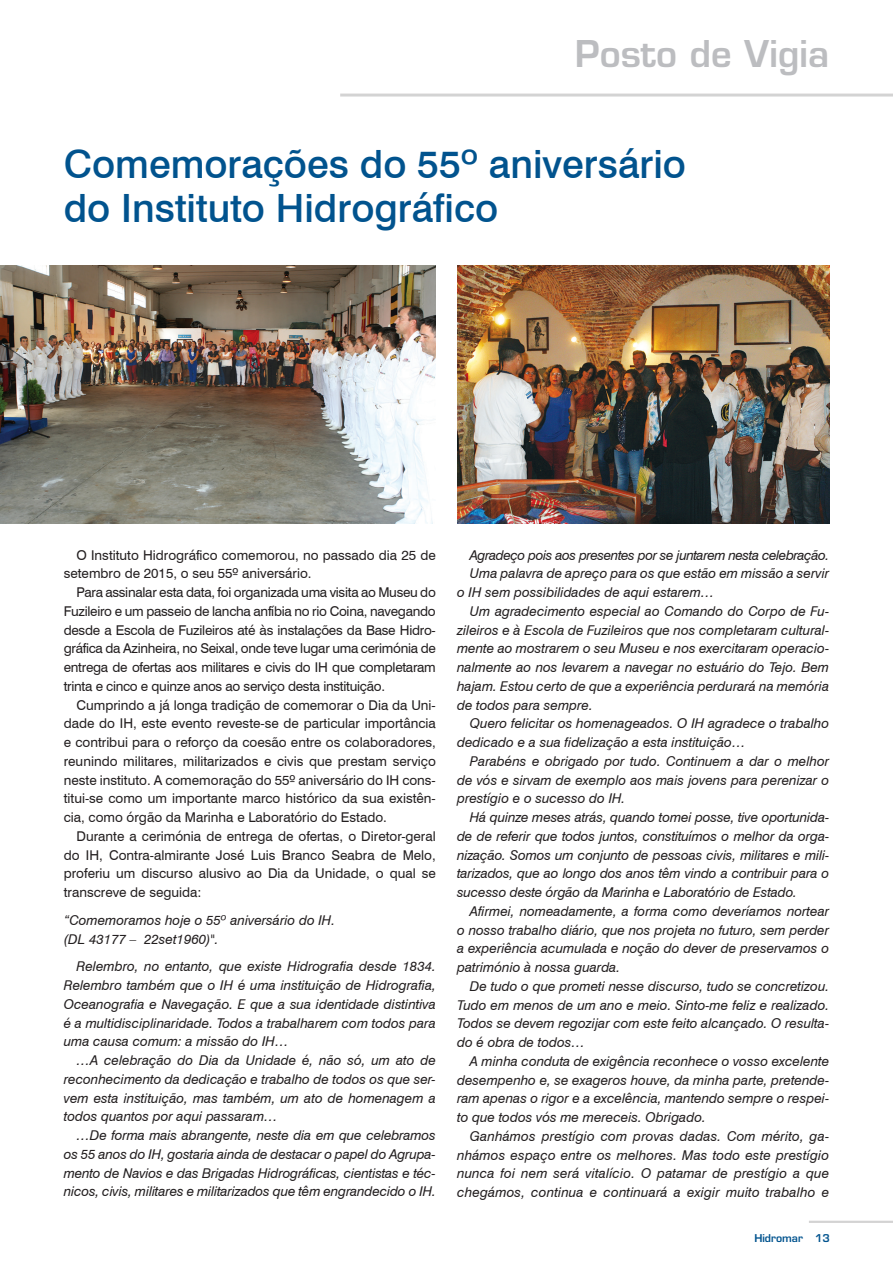
<style>
.page{position:relative;width:893px;height:1263px;background:#fff}
.page>*{position:absolute;margin:0;border:0;box-sizing:border-box;transform-origin:0 0}
.texto{font:500 39px "Swiss 721 BT";color:#01538e}
.t1{font:600 36px "Eurostile LT Std";color:#bcbdc0}
.t2{font:italic 13.5px/18.8px "Swiss 721 BT";color:#231f20;text-align:justify}
.t3{font:13.5px/18.8px "Swiss 721 BT";color:#231f20;text-align:justify}
.t4{font:italic 13.5px "Swiss 721 BT";letter-spacing:-.03em;color:#231f20}
.t5{font:600 10.5px "Eurostile LT Std";color:#01538e}
</style>
<div class="page">
<hr style="left:809px;top:1221px;width:84px;height:2px;background:#231f20">
<hr style="left:340px;top:94px;width:553px;height:3px;background:#231f20">
<img style="left:0;top:266px;width:436px;height:257px">
<img style="left:457px;top:266px;width:372px;height:257px">
<p class="t1" style="left:575px;top:32px;width:255px">Posto de Vigia</p>
<p class="texto" style="left:64px;top:141px;width:624px">Comemorações do 55º aniversário</p>
<p class="texto" style="left:64px;top:184px;width:436px">do Instituto Hidrográfico</p>
<p class="t3" style="left:64px;top:545px;width:374px;text-indent:13px">O Instituto Hidrográfico comemorou, no passado dia 25 de setembro de 2015, o seu 55º aniversário.</p>
<p class="t3" style="left:64px;top:583px;width:374px;text-indent:13px">Para assinalar esta data, foi organizada uma visita ao Museu do Fuzileiro e um passeio de lancha anfíbia no rio Coina, navegando desde a Escola de Fuzileiros até às instalações da Base Hidro&shy;gráfica da Azinheira, no Seixal, onde teve lugar uma cerimónia de entrega de ofertas aos militares e civis do IH que completaram trinta e cinco e quinze anos ao serviço desta instituição.</p>
<p class="t3" style="left:64px;top:695px;width:374px;text-indent:13px">Cumprindo a já longa tradição de comemorar o Dia da Uni&shy;dade do IH, este evento reveste-se de particular importância e contribui para o reforço da coesão entre os colaboradores, reunindo militares, militarizados e civis que prestam serviço neste instituto. A comemoração do 55º aniversário do IH cons&shy;titui-se como um importante marco histórico da sua existên&shy;cia, como órgão da Marinha e Laboratório do Estado.</p>
<p class="t3" style="left:64px;top:826px;width:374px;text-indent:13px">Durante a cerimónia de entrega de ofertas, o Diretor-geral do IH, Contra-almirante José Luis Branco Seabra de Melo, proferiu um discurso alusivo ao Dia da Unidade, o qual se transcreve de seguida:</p>
<p class="t2" style="left:64px;top:910px;width:273px">“Comemoramos hoje o 55º aniversário do IH.</p>
<p class="t2" style="left:64px;top:929px;width:156px">(DL 43177 – 22set1960)".</p>
<p class="t2" style="left:64px;top:957px;width:374px;text-indent:13px">Relembro, no entanto, que existe Hidrografia desde 1834.<br>Relembro também que o IH é uma instituição de Hidrografia, Oceanografia e Navegação. E que a sua identidade distintiva é a multidisciplinaridade. Todos a trabalharem com todos para uma causa comum: a missão do IH…</p>
<p class="t2" style="left:64px;top:1051px;width:374px;text-indent:13px">…A celebração do Dia da Unidade é, não só, um ato de reconhecimento da dedicação e trabalho de todos os que ser&shy;vem esta instituição, mas também, um ato de homenagem a todos quantos por aqui passaram…</p>
<p class="t2" style="left:64px;top:1126px;width:374px;text-indent:13px">…De forma mais abrangente, neste dia em que celebramos os 55 anos do IH, gostaria ainda de destacar o papel do Agrupa&shy;mento de Navios e das Brigadas Hidrográficas, cientistas e téc&shy;nicos, civis, militares e militarizados que têm engrandecido o IH.</p>
<p class="t4" style="left:470px;top:546px;width:361px">Agradeço pois aos presentes por se juntarem nesta celebração.</p>
<p class="t2" style="left:457px;top:564px;width:374px;text-indent:13px">Uma palavra de apreço para os que estão em missão a servir o IH sem possibilidades de aqui estarem…</p>
<p class="t2" style="left:457px;top:601px;width:374px;text-indent:13px">Um agradecimento especial ao Comando do Corpo de Fu&shy;zileiros e à Escola de Fuzileiros que nos completaram cultural&shy;mente ao mostrarem o seu Museu e nos exercitaram operacio&shy;nalmente ao nos levarem a navegar no estuário do Tejo. Bem hajam. Estou certo de que a experiência perdurará na memória de todos para sempre.</p>
<p class="t2" style="left:457px;top:714px;width:374px;text-indent:13px">Quero felicitar os homenageados. O IH agradece o trabalho dedicado e a sua fidelização a esta instituição…</p>
<p class="t2" style="left:457px;top:751px;width:374px;text-indent:13px">Parabéns e obrigado por tudo. Continuem a dar o melhor de vós e sirvam de exemplo aos mais jovens para perenizar o prestígio e o sucesso do IH.</p>
<p class="t2" style="left:457px;top:808px;width:374px;text-indent:13px">Há quinze meses atrás, quando tomei posse, tive oportunida&shy;de de referir que todos juntos, constituímos o melhor da orga&shy;nização. Somos um conjunto de pessoas civis, militares e mili&shy;tarizados, que ao longo dos anos têm vindo a contribuir para o sucesso deste órgão da Marinha e Laboratório de Estado.</p>
<p class="t2" style="left:457px;top:901px;width:374px;text-indent:13px">Afirmei, nomeadamente, a forma como deveríamos nortear o nosso trabalho diário, que nos projeta no futuro, sem perder a experiência acumulada e noção do dever de preservamos o património à nossa guarda.</p>
<p class="t2" style="left:457px;top:976px;width:374px;text-indent:13px">De tudo o que prometi nesse discurso, tudo se concretizou.<br>Tudo em menos de um ano e meio. Sinto-me feliz e realizado.<br>Todos se devem regozijar com este feito alcançado. O resulta&shy;do é obra de todos…</p>
<p class="t2" style="left:457px;top:1051px;width:374px;text-indent:13px">A minha conduta de exigência reconhece o vosso excelente desempenho e, se exageros houve, da minha parte, pretende&shy;ram apenas o rigor e a excelência, mantendo sempre o respei&shy;to que todos vós me mereceis. Obrigado.</p>
<p class="t2" style="left:457px;top:1126px;width:374px;text-indent:13px">Ganhámos prestígio com provas dadas. Com mérito, ga&shy;nhámos espaço entre os melhores. Mas todo este prestígio nunca foi nem será vitalício. O patamar de prestígio a que chegámos, continua e continuará a exigir muito trabalho e</p>
<p class="t5" style="left:754px;top:1232px;width:77px">Hidromar 13</p>
</div>
